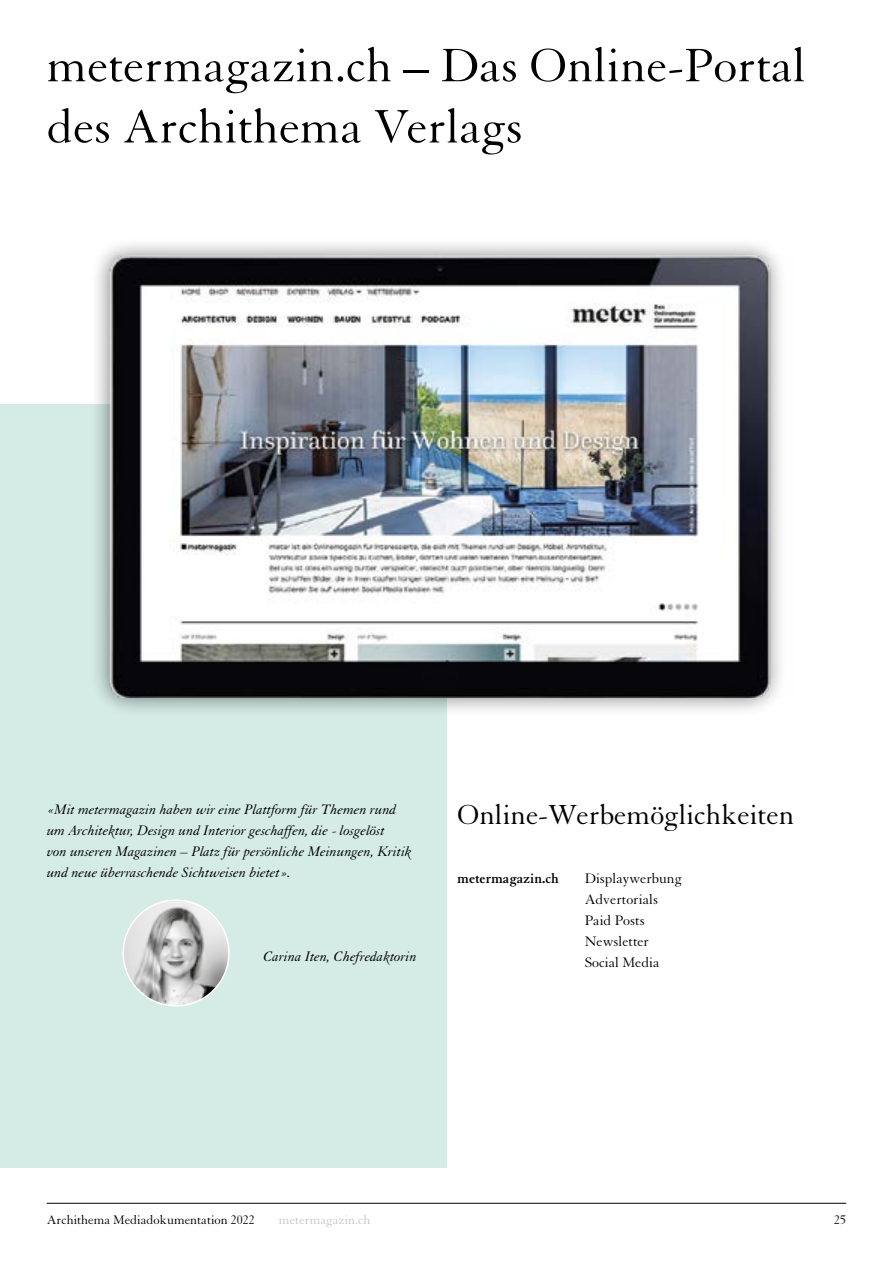
<style>
.page{position:relative;width:893px;height:1263px;background:#fff}
.page>*{position:absolute;margin:0;border:0;box-sizing:border-box;transform-origin:0 0}
.t1{font:51px/61.2px "Granjon LT Std";color:#000}
.t2{font:30px "Granjon LT Std";color:#000}
.t3{font:italic 15px/21px "Granjon LT Std";color:#000}
.t4{font:15px/21px "Granjon LT Std";color:#000}
.t5{font:700 15px "Granjon LT Std";color:#000}
.t6{font:13.5px "Granjon LT Std";color:#000}
.t7{font:13.5px "Granjon LT Std";color:#c6c6c6}
</style>
<div class="page">
<hr style="left:47px;top:1203px;width:799px;height:1px;background:#000">
<div style="left:0;top:404px;width:446px;height:763px;background:#d5ebe6"></div>
<div style="left:90px;top:236px;width:697px;height:481px;background:#000;opacity:.5"></div>
<img style="left:100px;top:256px;width:687px;height:441px">
<img style="left:123px;top:900px;width:106px;height:106px;border-radius:53px">
<div style="left:122px;top:899px;width:108px;height:107px;border:2px solid #fff;border-radius:50%"></div>
<h1 class="t1" style="left:47px;top:36px;width:761px">metermagazin.ch – Das Online-Portal des Archithema Verlags</h1>
<p class="t3" style="left:47px;top:799px;width:366px">«Mit metermagazin haben wir eine Plattform für Themen rund um Architektur, Design und Interior geschaffen, die - losgelöst<br>von unseren Magazinen – Platz für persönliche Meinungen, Kritik und neue überraschende Sichtweisen bietet».</p>
<p class="t3" style="left:263px;top:946px;width:155px">Carina Iten, Chefredaktorin</p>
<h2 class="t2" style="left:457px;top:799px;width:339px">Online-Werbemöglichkeiten</h2>
<p class="t5" style="left:457px;top:870px;width:103px">metermagazin.ch</p>
<p class="t4" style="left:585px;top:868px;width:99px">Displaywerbung<br>Advertorials<br>Paid Posts<br>Newsletter<br>Social Media</p>
<p class="t6" style="left:47px;top:1213px;width:209px">Archithema Mediadokumentation 2022</p>
<p class="t6" style="left:834px;top:1213px;width:13px">25</p>
<p class="t7" style="left:279px;top:1213px;width:93px">metermagazin.ch</p>
</div>
